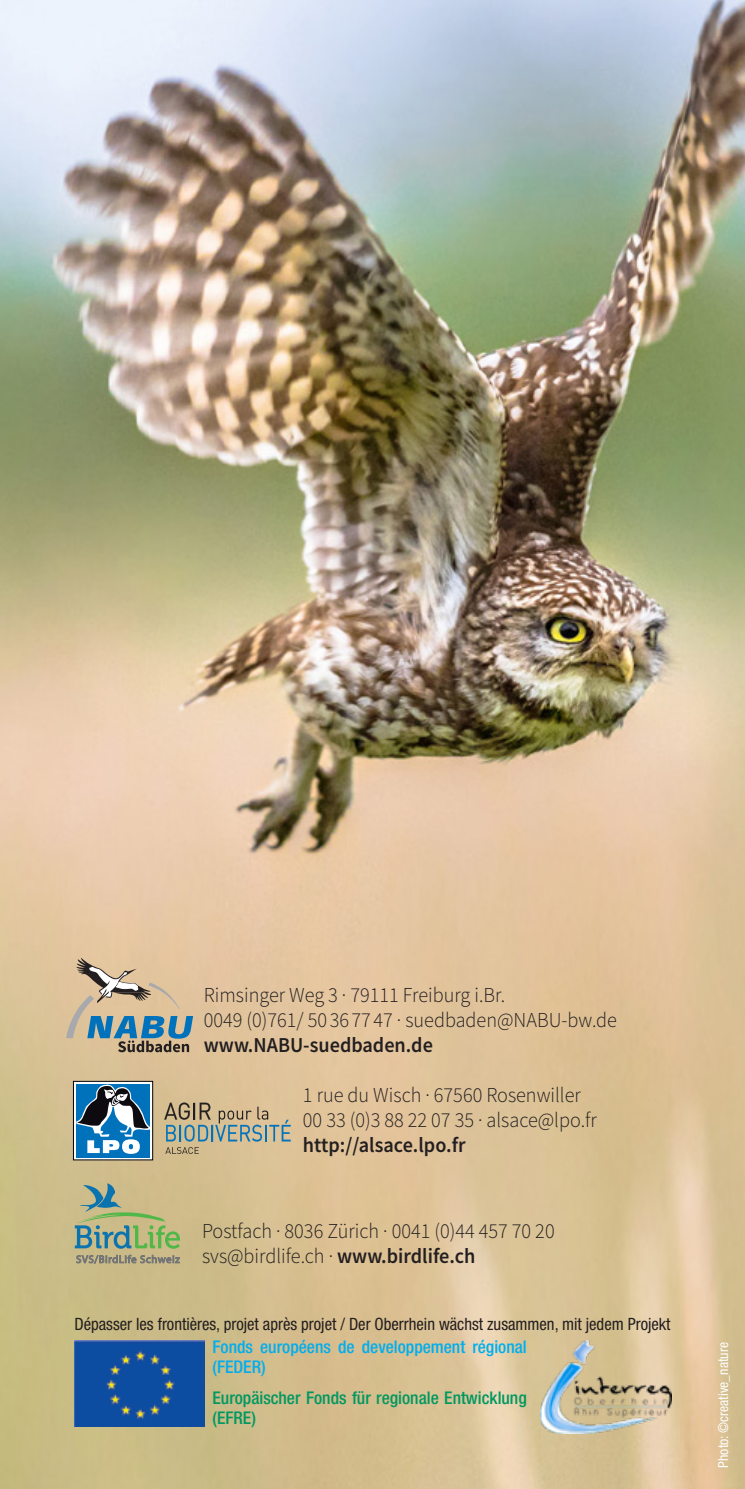
<style>
.page{position:relative;width:745px;height:1489px;background:#fff}
.page>*{position:absolute;margin:0;border:0;box-sizing:border-box;transform-origin:0 0}
.t1{font:300 21.25px/25px "Source Sans Pro";color:#231f20;scale:.95 1}
.t2{font:500 condensed 17.5px/20px "Helvetica Neue LT Pro";color:#009860}
.t3{font:500 condensed 17.5px/20px "Helvetica Neue LT Pro";color:#00aeef}
.t4{font:condensed 17px "Helvetica Neue LT Pro";color:#231f20}
.t5{font:condensed 13.75px "Helvetica Neue LT Pro";color:#fff}
.s1{font-weight:600}
</style>
<div class="page">
<img style="left:0;top:0;width:744px;height:1488px">
<svg style="left:66px;top:957px;width:127px;height:95px;background:#b5ad98"></svg>
<svg style="left:75px;top:1082px;width:76px;height:76px"></svg>
<div style="left:73px;top:1080px;width:80px;height:80px;border:1px solid #000005"></div>
<div style="left:76px;top:1083px;width:74px;height:74px;background:#0072bc"></div>
<svg style="left:76px;top:1083px;width:75px;height:70px"></svg>
<svg style="left:164px;top:1102px;width:126px;height:51px;background:#b4ab8f"></svg>
<svg style="left:75px;top:1183px;width:105px;height:65px;background:#a6b087"></svg>
<svg style="left:76px;top:1254px;width:104px;height:9px"></svg>
<img style="left:74px;top:1339px;width:130px;height:87px">
<img style="left:540px;top:1340px;width:131px;height:93px">
<p class="t1" style="left:204px;top:982px;width:436px">Rimsinger Weg 3 · 79111 Freiburg i.Br.<br>0049 (0)761/ 50 36 77 47 · suedbaden@NABU-bw.de <span class="s1">www.NABU-suedbaden.de</span></p>
<p class="t1" style="left:303px;top:1082px;width:310px">1 rue du Wisch · 67560 Rosenwiller<br>00 33 (0)3 88 22 07 35 · alsace@lpo.fr <span class="s1">http://alsace.lpo.fr</span></p>
<p class="t1" style="left:202px;top:1217px;width:372px">Postfach · 8036 Zürich · 0041 (0)44 457 70 20</p>
<p class="t1" style="left:202px;top:1242px;width:289px">svs@birdlife.ch · <span class="s1">www.birdlife.ch</span></p>
<p class="t4" style="left:74px;top:1313px;width:597px">Dépasser les frontières, projet après projet / Der Oberrhein wächst zusammen, mit jedem Projekt</p>
<p class="t3" style="left:212px;top:1336px;width:315px">Fonds européens de developpement régional (FEDER)</p>
<p class="t2" style="left:212px;top:1387px;width:315px">Europäischer Fonds für regionale Entwicklung (EFRE)</p>
<p class="t5" style="left:715px;top:1467px;width:127px;rotate:-90deg">Photo: ©creative_nature</p>
</div>
